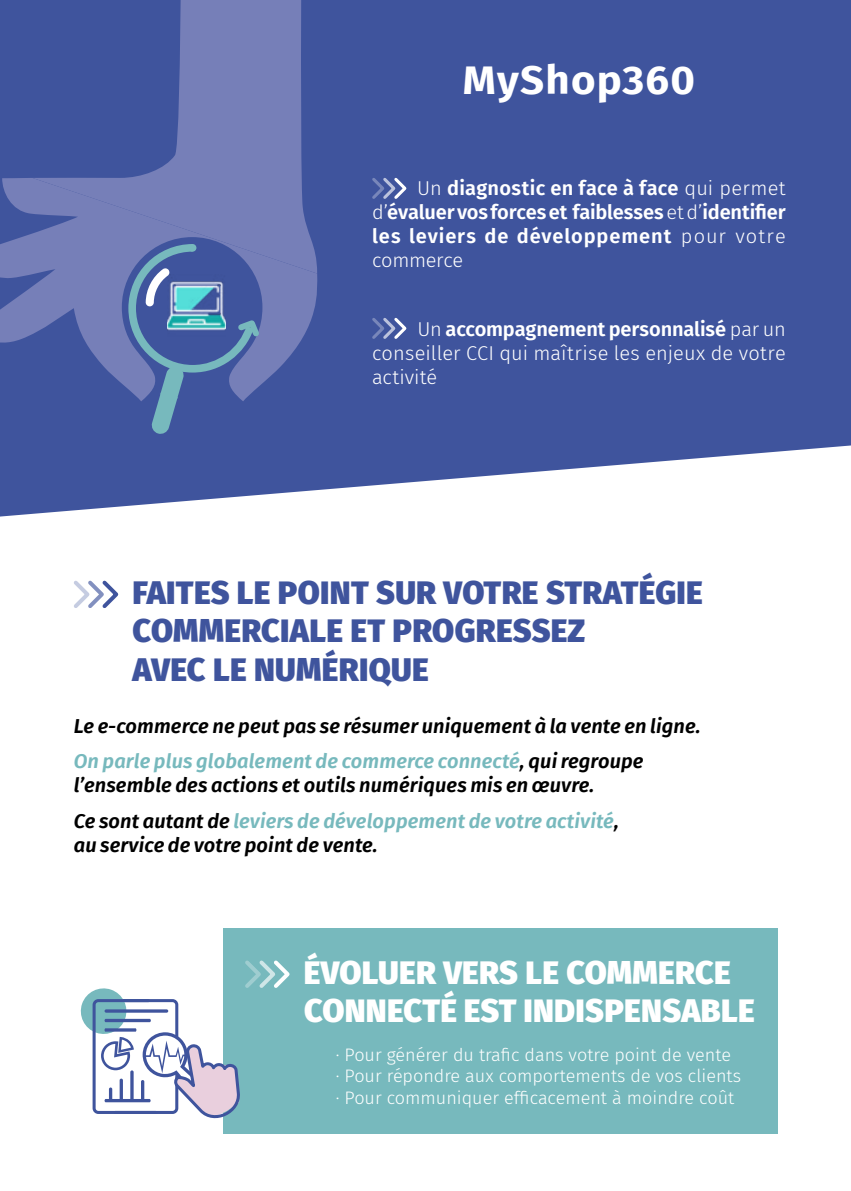
<style>
.page{position:relative;width:851px;height:1191px;background:#fff}
.page>*{position:absolute;margin:0;border:0;box-sizing:border-box;transform-origin:0 0}
.t1{font:700 40px "Fira Sans";letter-spacing:.03em;color:#fff;scale:1.05 1}
.t2{font:900 32px/38.4px "Fira Sans";letter-spacing:.01em;color:#3f549d}
.t3{font:900 32px/38.4px "Fira Sans";letter-spacing:.01em;color:#fff}
.t4{font:italic 600 20px/35.4px "Fira Sans";letter-spacing:.01em;color:#000}
.t5{font:600 20px/24px "Fira Sans";letter-spacing:.04em;color:#fff;text-align:justify}
.t6{font:300 20px/24px "Fira Sans";letter-spacing:.005em;color:#fff;text-align:justify}
.t7{font:300 18px/21.6px "Fira Sans";color:#fff}
.s1{font-weight:300}
.s2{font-weight:600}
.s3{color:#77b9bd}
</style>
<div class="page">
<svg style="left:0;top:0;width:850px;height:516px;background:#5164a6"></svg>
<svg style="left:74px;top:580px;width:45px;height:28px"></svg>
<svg style="left:0;top:178px;width:320px;height:223px;background:#5b6aaa"></svg>
<svg style="left:32px;top:0;width:285px;height:273px;background:#5f6dac"></svg>
<svg style="left:128px;top:244px;width:136px;height:191px;background:#536ca7"></svg>
<img style="left:167px;top:274px;width:58px;height:62px">
<div style="left:223px;top:928px;width:554px;height:206px;background:#77b9bd"></div>
<svg style="left:80px;top:960px;width:210px;height:159px"></svg>
<svg style="left:369px;top:175px;width:40px;height:27px"></svg>
<svg style="left:369px;top:315px;width:40px;height:27px"></svg>
<h1 class="t1" style="left:463px;top:46px;width:222px">MyShop360</h1>
<p class="t5" style="left:372px;top:175px;width:415px;text-indent:45px"><span class="s1">Un</span> diagnostic en face à face <span class="s1">qui permet d’</span>évaluer vos forces et faiblesses <span class="s1">et d’</span>identifier les leviers de développement <span class="s1">pour votre commerce</span></p>
<p class="t6" style="left:372px;top:317px;width:415px;text-indent:45px">Un <span class="s2">accompagnement personnalisé</span> par un conseiller CCI qui maîtrise les enjeux de votre activité</p>
<h2 class="t2" style="left:132px;top:570px;width:572px">FAITES LE POINT SUR VOTRE STRATÉGIE<br>COMMERCIALE ET PROGRESSEZ<br>AVEC LE NUMÉRIQUE</h2>
<p class="t4" style="left:74px;top:707px;width:628px">Le e-commerce ne peut pas se résumer uniquement à la vente en ligne.<br><span class="s3">On parle plus globalement de commerce connecté</span>, qui regroupe</p>
<p class="t4" style="left:74px;top:766px;width:546px">l’ensemble des actions et outils numériques mis en œuvre.<br>Ce sont autant de <span class="s3">leviers de développement de votre activité</span>,</p>
<p class="t4" style="left:74px;top:826px;width:305px">au service de votre point de vente.</p>
<h2 class="t3" style="left:304px;top:950px;width:452px">ÉVOLUER VERS LE COMMERCE<br>CONNECTÉ EST INDISPENSABLE</h2>
<p class="t7" style="left:336px;top:1043px;width:406px">· Pour générer du trafic dans votre point de vente<br>· Pour répondre aux comportements de vos clients · Pour communiquer efficacement à moindre coût</p>
</div>
